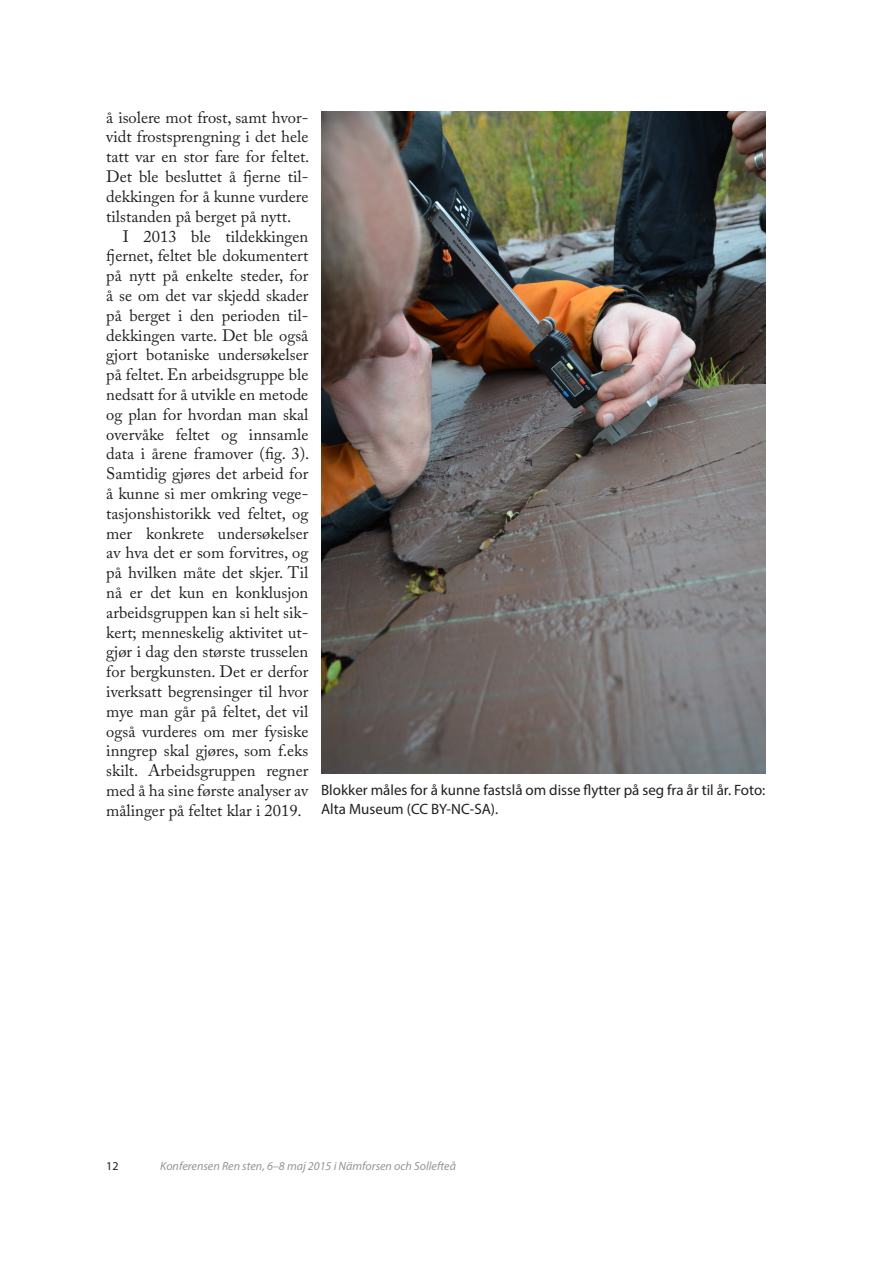
<style>
.page{position:relative;width:893px;height:1263px;background:#fff}
.page>*{position:absolute;margin:0;border:0;box-sizing:border-box;transform-origin:0 0}
.t1{font:16.5px/19.8px "Adobe Caslon Pro";color:#231f20;text-align:justify}
.t2{font:15px/19.5px "Myriad Pro";color:#231f20}
.t3{font:italic 12px "Myriad Pro";color:#939598}
.t4{font:12px "Myriad Pro";color:#231f20}
</style>
<div class="page">
<img style="left:321px;top:112px;width:444px;height:662px">
<p class="t1" style="left:106px;top:107px;width:205px">å isolere mot frost, samt hvor&shy;vidt frostsprengning i det hele tatt var en stor fare for feltet.<br>Det ble besluttet å fjerne til&shy;dekkingen for å kunne vurdere tilstanden på berget på nytt.</p>
<p class="t1" style="left:106px;top:226px;width:205px;text-indent:16px">I 2013 ble tildekkingen fjernet, feltet ble dokumentert på nytt på enkelte steder, for å se om det var skjedd skader på berget i den perioden til&shy;dekkingen varte. Det ble også gjort botaniske undersøkelser på feltet. En arbeidsgruppe ble nedsatt for å utvikle en metode og plan for hvordan man skal overvåke feltet og innsamle data i årene framover (fig. 3).<br>Samtidig gjøres det arbeid for å kunne si mer omkring vege&shy;tasjonshistorikk ved feltet, og mer konkrete undersøkelser av hva det er som forvitres, og på hvilken måte det skjer. Til nå er det kun en konklusjon arbeidsgruppen kan si helt sik&shy;kert; menneskelig aktivitet ut&shy;gjør i dag den største trusselen for bergkunsten. Det er derfor iverksatt begrensinger til hvor mye man går på feltet, det vil også vurderes om mer fysiske inngrep skal gjøres, som f.eks skilt. Arbeidsgruppen regner med å ha sine første analyser av målinger på feltet klar i 2019.</p>
<p class="t2" style="left:321px;top:780px;width:446px">Blokker måles for å kunne fastslå om disse flytter på seg fra år til år. Foto:<br>Alta Museum (CC BY-NC-SA).</p>
<p class="t4" style="left:106px;top:1158px;width:14px">12</p>
<p class="t3" style="left:160px;top:1158px;width:297px">Konferensen Ren sten, 6–8 maj 2015 i Nämforsen och Sollefteå</p>
</div>
